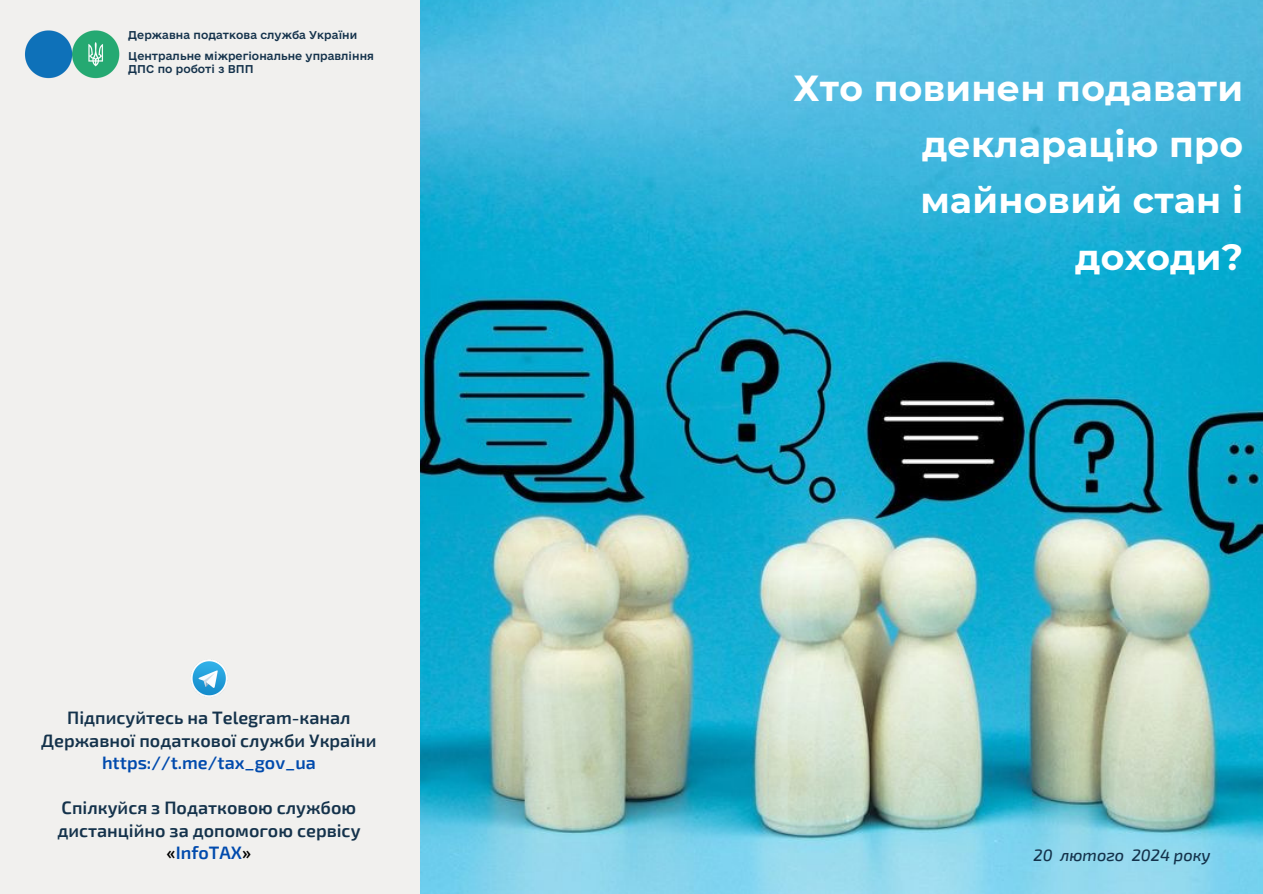
<style>
.page{position:relative;width:1263px;height:894px;background:#fff}
.page>*{position:absolute;margin:0;border:0;box-sizing:border-box;transform-origin:0 0}
.t1{font:700 36.15px/56.2px "Montserrat";letter-spacing:.01em;color:#fff;text-align:right}
.t2{font:600 18px/22.5px "Exo 2";color:#14324b;text-align:center}
.t3{font:italic 500 16.5px "Exo 2";color:#14324b}
.t4{font:10.65px/13.4px "e Ukraine Medium";color:#14324b}
.s1{color:#004aad}
.s2{color:#000}
</style>
<div class="page">
<div style="left:0;top:0;width:1263px;height:893px;background:#f1f0ee"></div>
<img style="left:421px;top:0;width:842px;height:893px">
<img style="left:25px;top:30px;width:95px;height:49px">
<img style="left:191px;top:660px;width:36px;height:37px">
<p class="t4" style="left:128px;top:28px;width:230px">Державна податкова служба України</p>
<p class="t4" style="left:128px;top:49px;width:247px">Центральне міжрегіональне управління<br>ДПС по роботі з ВПП</p>
<h2 class="t2" style="left:41px;top:705px;width:337px">Підписуйтесь на Telegram-канал<br>Державної податкової служби України <span class="s1">https://t.me/tax_gov_ua</span></h2>
<h2 class="t2" style="left:57px;top:795px;width:305px">Спілкуйся з Податковою службою дистанційно за допомогою сервісу <span class="s2">«</span><span class="s1">InfoTAX</span><span class="s2">»</span></h2>
<p class="t1" style="left:793px;top:60px;width:451px">Хто повинен подавати декларацію про майновий стан і доходи?</p>
<h2 class="t3" style="left:1033px;top:844px;width:179px">20 лютого 2024 року</h2>
</div>
